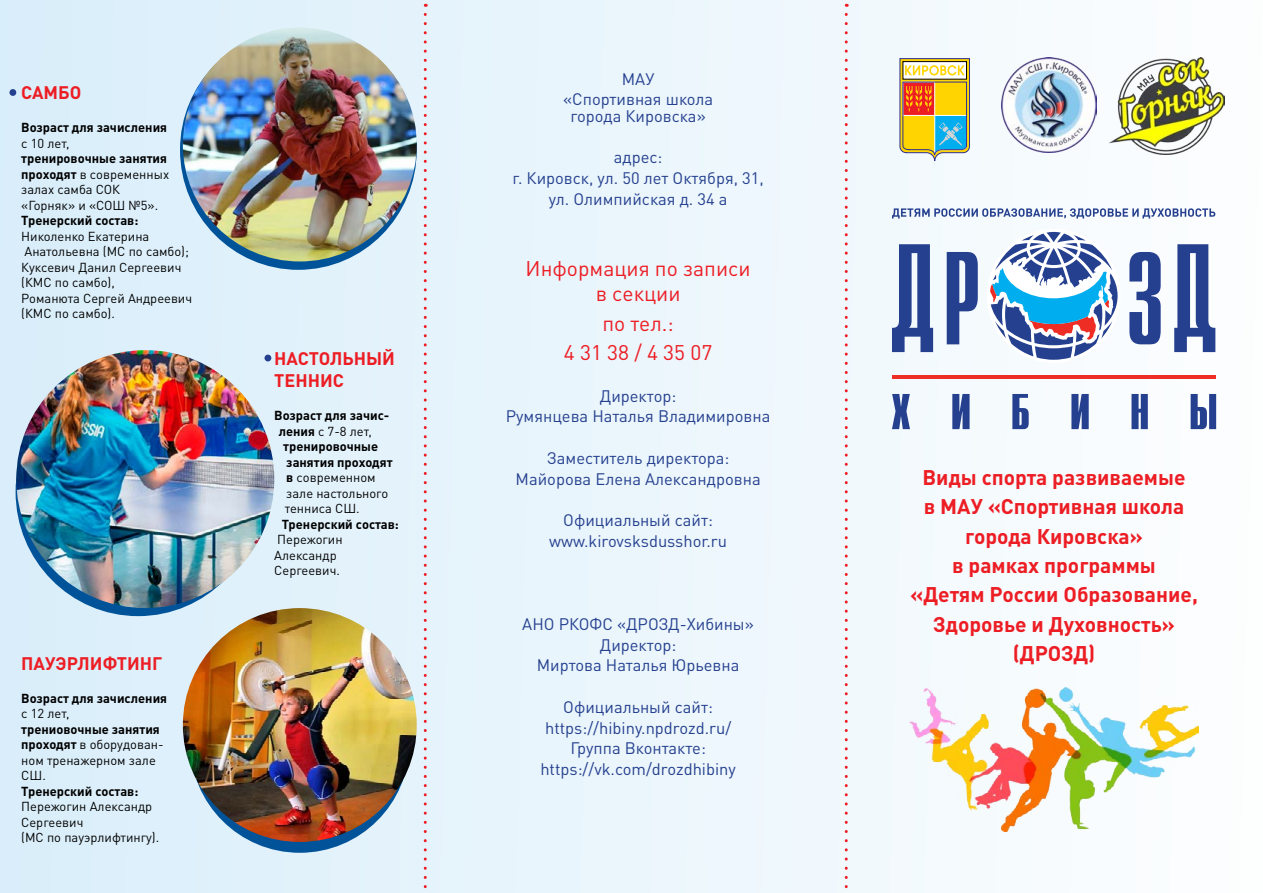
<style>
.page{position:relative;width:1263px;height:893px;background:#fff}
.page>*{position:absolute;margin:0;border:0;box-sizing:border-box;transform-origin:0 0}
.t1{font:700 21px "DIN Pro";color:#ed1d24}
.t2{font:21px/25.2px "DIN Pro";color:#ed1d24;text-align:center}
.t3{font:700 18px/21.6px "DIN Pro";color:#ed1d24}
.t4{font:16.5px/16.5px "DIN Pro";color:#25408f;text-align:center}
.t5{font:12.9px/15.5px "DIN Pro";color:#000}
.t6{font:700 12.9px/15.5px "DIN Pro";color:#000}
.s1{font-weight:700}
.s2{font-weight:400}
</style>
<div class="page">
<div style="left:0;top:0;width:1263px;height:893px;background:linear-gradient(to right,#d8edfa,#fdfdfe)"></div>
<div style="left:190px;top:634px;width:219px;height:219px;background:#005399;border-radius:50%"></div>
<div style="left:16px;top:368px;width:245px;height:248px;background:#005399;border-radius:50%"></div>
<svg style="left:180px;top:30px;width:237px;height:240px;background:#105d9d"></svg>
<hr style="left:892px;top:375px;width:323px;height:4px;background:#ee2e24">
<svg style="left:892px;top:244px;width:41px;height:108px"></svg>
<svg style="left:947px;top:252px;width:31px;height:92px"></svg>
<svg style="left:1129px;top:252px;width:32px;height:92px"></svg>
<svg style="left:1174px;top:244px;width:41px;height:108px"></svg>
<div style="left:987px;top:229px;width:134px;height:134px;background:#fff;border-radius:50%"></div>
<svg style="left:990px;top:232px;width:127px;height:128px"></svg>
<svg style="left:892px;top:208px;width:323px;height:11px"></svg>
<svg style="left:892px;top:394px;width:18px;height:35px"></svg>
<svg style="left:952px;top:394px;width:17px;height:35px"></svg>
<svg style="left:1012px;top:394px;width:17px;height:35px"></svg>
<svg style="left:1071px;top:394px;width:18px;height:35px"></svg>
<svg style="left:1131px;top:394px;width:17px;height:35px"></svg>
<svg style="left:1190px;top:394px;width:26px;height:35px"></svg>
<img style="left:1108px;top:58px;width:116px;height:96px">
<img style="left:1002px;top:58px;width:94px;height:94px">
<svg style="left:900px;top:58px;width:70px;height:103px;background:#c6b264"></svg>
<img style="left:183px;top:28px;width:234px;height:233px;border-radius:117px">
<img style="left:16px;top:350px;width:258px;height:258px;border-radius:129px">
<img style="left:183px;top:608px;width:234px;height:234px;border-radius:117px">
<img style="left:910px;top:687px;width:288px;height:145px">
<div style="left:9px;top:89px;width:7px;height:7px;background:#25408f;border-radius:50%"></div>
<div style="left:264px;top:355px;width:7px;height:6px;background:#25408f;border-radius:50%"></div>
<svg style="left:424px;top:14px;width:3px;height:879px;background:#e6bfc7"></svg>
<svg style="left:845px;top:14px;width:3px;height:879px"></svg>
<p class="t3" style="left:21px;top:81px;width:62px">САМБО</p>
<p class="t6" style="left:21px;top:119px;width:147px">Возраст для зачисления</p>
<p class="t5" style="left:21px;top:135px;width:50px">с 10 лет,</p>
<p class="t5" style="left:21px;top:150px;width:149px"><span class="s1">тренировочные занятия проходят</span> в современных залах самба СОК «Горняк» и «СОШ №5».</p>
<p class="t6" style="left:21px;top:212px;width:119px">Тренерский состав:</p>
<p class="t5" style="left:21px;top:228px;width:130px">Николенко Екатерина</p>
<p class="t5" style="left:21px;top:243px;width:169px">Анатольевна (МС по самбо);<br>Куксевич Данил Сергеевич</p>
<p class="t5" style="left:21px;top:274px;width:95px">(КМС по самбо),</p>
<p class="t5" style="left:21px;top:290px;width:172px">Романюта Сергей Андреевич (КМС по самбо).</p>
<p class="t3" style="left:21px;top:651px;width:143px">ПАУЭРЛИФТИНГ</p>
<p class="t6" style="left:21px;top:690px;width:147px">Возраст для зачисления <span class="s2">с 12 лет,</span></p>
<p class="t5" style="left:21px;top:721px;width:144px"><span class="s1">трениовочные занятия проходят</span> в оборудован&shy;ном тренажерном зале<br>СШ.</p>
<p class="t6" style="left:21px;top:783px;width:119px">Тренерский состав:</p>
<p class="t5" style="left:21px;top:798px;width:132px">Пережогин Александр<br>Сергеевич</p>
<p class="t5" style="left:21px;top:829px;width:140px">(МС по пауэрлифтингу).</p>
<p class="t3" style="left:274px;top:347px;width:122px">НАСТОЛЬНЫЙ<br>ТЕННИС</p>
<p class="t6" style="left:279px;top:407px;width:112px;text-indent:-4px">Возраст для зачис&shy;ления <span class="s2">с 7-8 лет,</span></p>
<p class="t5" style="left:283px;top:438px;width:111px"><span class="s1">тренировочные занятия проходят в</span> современном зале настольного тенниса СШ.</p>
<p class="t6" style="left:277px;top:516px;width:123px;text-indent:4px">Тренерский состав:<br><span class="s2">Пережогин</span></p>
<p class="t5" style="left:274px;top:547px;width:64px">Александр</p>
<p class="t5" style="left:274px;top:562px;width:67px">Сергеевич.</p>
<p class="t4" style="left:622px;top:70px;width:34px">МАУ</p>
<p class="t4" style="left:563px;top:91px;width:152px">«Спортивная школа города Кировска»</p>
<p class="t4" style="left:614px;top:149px;width:50px">адрес:</p>
<p class="t4" style="left:512px;top:169px;width:253px">г. Кировск, ул. 50 лет Октября, 31,</p>
<p class="t4" style="left:549px;top:190px;width:180px">ул. Олимпийская д. 34 а</p>
<p class="t2" style="left:526px;top:255px;width:226px">Информация по записи в секции</p>
<p class="t2" style="left:602px;top:309px;width:73px">по тел.:</p>
<p class="t2" style="left:564px;top:339px;width:150px">4 31 38 / 4 35 07</p>
<p class="t4" style="left:600px;top:387px;width:78px">Директор:</p>
<p class="t4" style="left:506px;top:407px;width:266px">Румянцева Наталья Владимировна</p>
<p class="t4" style="left:547px;top:449px;width:184px">Заместитель директора:</p>
<p class="t4" style="left:516px;top:470px;width:247px">Майорова Елена Александровна</p>
<p class="t4" style="left:563px;top:511px;width:151px">Официальный сайт:</p>
<p class="t4" style="left:549px;top:532px;width:179px">www.kirovsksdusshor.ru</p>
<p class="t4" style="left:522px;top:615px;width:233px">АНО РКОФС «ДРОЗД-Хибины»</p>
<p class="t4" style="left:600px;top:636px;width:78px">Директор:</p>
<p class="t4" style="left:537px;top:656px;width:204px">Миртова Наталья Юрьевна</p>
<p class="t4" style="left:563px;top:698px;width:151px">Официальный сайт:</p>
<p class="t4" style="left:545px;top:719px;width:188px">https://hibiny.npdrozd.ru/</p>
<p class="t4" style="left:570px;top:739px;width:137px">Группа Вконтакте:</p>
<p class="t4" style="left:540px;top:760px;width:197px">https://vk.com/drozdhibiny</p>
<p class="t1" style="left:922px;top:463px;width:265px">Виды спорта развиваемые</p>
<p class="t1" style="left:924px;top:492px;width:262px">в МАУ «Спортивная школа</p>
<p class="t1" style="left:965px;top:522px;width:179px">города Кировска»</p>
<p class="t1" style="left:952px;top:551px;width:205px">в рамках программы</p>
<p class="t1" style="left:910px;top:581px;width:289px">«Детям России Образование,</p>
<p class="t1" style="left:933px;top:610px;width:243px">Здоровье и Духовность»</p>
<p class="t1" style="left:1013px;top:639px;width:84px">(ДРОЗД)</p>
</div>
